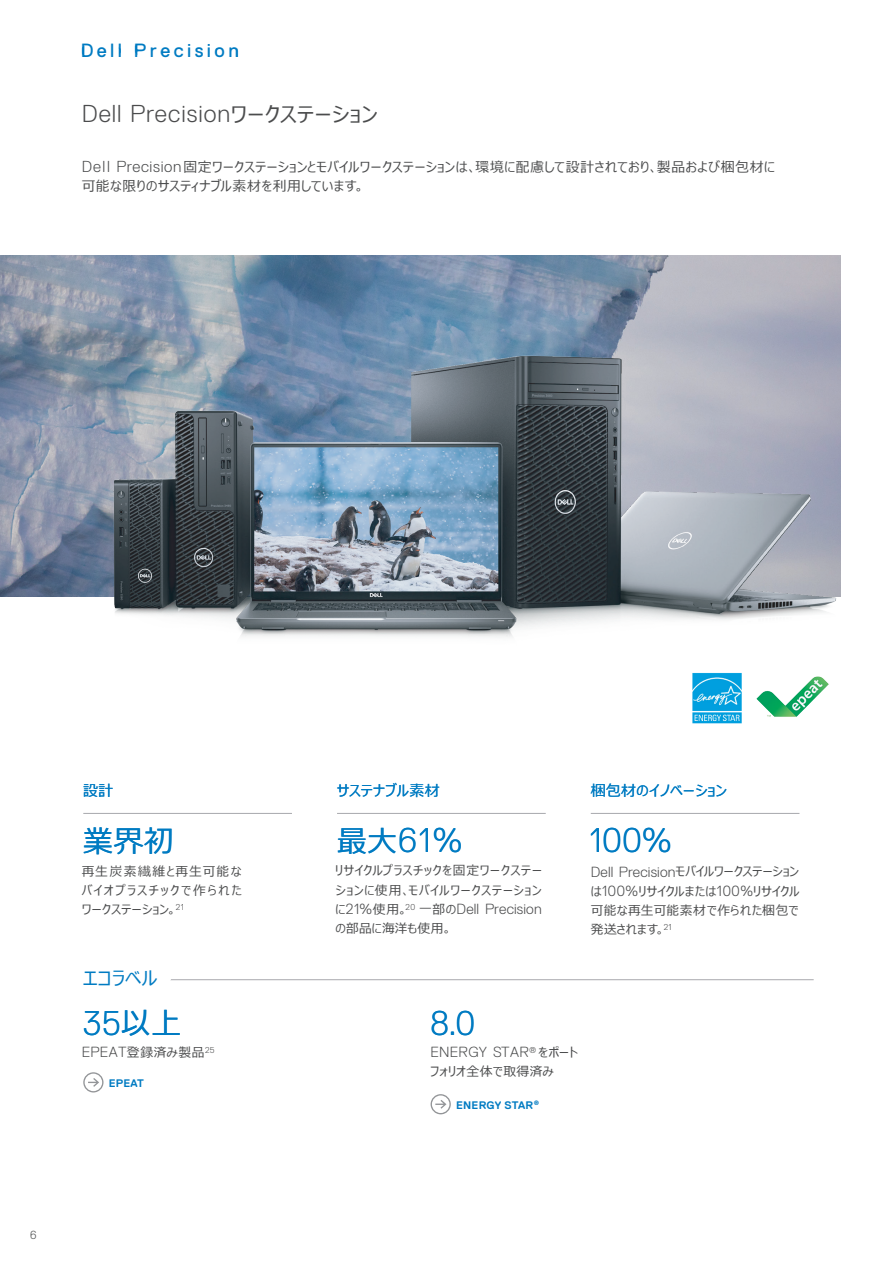
<style>
.page{position:relative;width:893px;height:1263px;background:#fff}
.page>*{position:absolute;margin:0;border:0;box-sizing:border-box;transform-origin:0 0}
.t1{font:300 34.2px "Dell Replica";letter-spacing:.02em;color:#007bc2}
.t2{font:29.7px "Meiryo UI";color:#007bc2}
.t3{font:300 24.45px "Dell Replica";letter-spacing:.04em;color:#4b4c4d}
.t4{font:19.2px "Dell Replica";letter-spacing:.18em;color:#007bc2}
.t5{font:19.2px "Meiryo UI";letter-spacing:.025em;color:#007bc2}
.t6{font:14.85px "Meiryo UI";letter-spacing:.025em;color:#007bc2}
.t7{font:300 14.7px "Dell Replica";letter-spacing:.01em;color:#4b4c4d}
.t8{font:13.8px/19.2px "Meiryo UI";letter-spacing:.04em;color:#4b4c4d}
.t9{font:12.75px/19.2px "Meiryo UI";letter-spacing:.045em;color:#4b4c4d;text-align:justify}
.t10{font:12.75px "Meiryo UI";letter-spacing:.01em;color:#4b4c4d}
.t11{font:300 11.7px "Dell Replica";color:#4b4c4d}
.t12{font:700 10.95px "Dell Replica";letter-spacing:.02em;color:#007bc2}
.s1{font-family:"Meiryo UI";font-weight:400;font-size:21.3px}
.s2{font-family:"Dell Replica";font-weight:300;font-size:15.9px}
.s3{font-family:"Meiryo UI";font-weight:400;font-size:29.7px}
.s4{font-family:"Meiryo UI";font-weight:400;font-size:12.75px}
.s5{font-family:"Dell Replica";font-weight:300;font-size:14.7px}
</style>
<div class="page">
<img style="left:0;top:256px;width:840px;height:341px">
<img style="left:56px;top:322px;width:784px;height:315px">
<img style="left:692px;top:672px;width:50px;height:52px">
<img style="left:756px;top:676px;width:73px;height:41px">
<hr style="left:591px;top:813px;width:208px;height:1px;background:#a8a9ad">
<hr style="left:337px;top:813px;width:209px;height:1px;background:#a8a9ad">
<hr style="left:79px;top:979px;width:735px;height:1px;background:#a8a9ad">
<hr style="left:83px;top:813px;width:209px;height:1px;background:#a8a9ad">
<svg style="left:79px;top:979px;width:112px;height:2px"></svg>
<svg style="left:83px;top:1072px;width:21px;height:20px"></svg>
<svg style="left:431px;top:1094px;width:20px;height:20px"></svg>
<h3 class="t4" style="left:81px;top:40px;width:159px">Dell Precision</h3>
<h3 class="t3" style="left:82px;top:100px;width:297px">Dell Precision<span class="s1">ワークステーション</span></h3>
<p class="t8" style="left:82px;top:158px;width:695px"><span class="s2">Dell Precision</span>固定ワークステーションとモバイルワークステーションは、環境に配慮して設計されており、製品および梱包材に可能な限りのサスティナブル素材を利用しています。</p>
<p class="t6" style="left:337px;top:780px;width:104px">サステナブル素材</p>
<p class="t6" style="left:591px;top:780px;width:138px">梱包材のイノベーション</p>
<p class="t6" style="left:83px;top:780px;width:32px">設計</p>
<h2 class="t2" style="left:83px;top:820px;width:92px">業界初</h2>
<h1 class="t1" style="left:590px;top:821px;width:84px">100%</h1>
<h1 class="t1" style="left:337px;top:821px;width:127px"><span class="s3">最大</span>61%</h1>
<p class="t9" style="left:335px;top:862px;width:208px">リサイクルプラスチックを固定ワークステーションに使用、モバイルワークステーション</p>
<p class="t7" style="left:335px;top:901px;width:208px"><span class="s4">に</span>21%<span class="s4">使用。</span><sup>20</sup> <span class="s4">一部の</span>Dell Precision</p>
<p class="t10" style="left:335px;top:919px;width:118px">の部品に海洋も使用。</p>
<p class="t9" style="left:82px;top:862px;width:162px">再生炭素繊維と再生可能なバイオプラスチックで作られたワークステーション。<sup>21</sup></p>
<p class="t7" style="left:591px;top:863px;width:210px">Dell Precision<span class="s4">モバイルワークステーション</span></p>
<p class="t9" style="left:591px;top:882px;width:210px">は<span class="s5">100%</span>リサイクルまたは<span class="s5">100%</span>リサイクル可能な再生可能素材で作られた梱包で発送されます。<sup>21</sup></p>
<h3 class="t5" style="left:83px;top:965px;width:76px">エコラベル</h3>
<h1 class="t1" style="left:83px;top:1004px;width:100px">35<span class="s3">以上</span></h1>
<h1 class="t1" style="left:430px;top:1004px;width:46px">8.0</h1>
<p class="t9" style="left:82px;top:1043px;width:134px"><span class="s5">EPEAT</span>登録済み製品<sup>25</sup></p>
<p class="t7" style="left:430px;top:1044px;width:149px">ENERGY STAR<sup>®</sup> <span class="s4">をポート</span></p>
<p class="t9" style="left:430px;top:1062px;width:125px">フォリオ全体で取得済み</p>
<p class="t12" style="left:109px;top:1077px;width:37px">EPEAT</p>
<p class="t12" style="left:456px;top:1099px;width:85px">ENERGY STAR<sup>®</sup></p>
<p class="t11" style="left:30px;top:1228px;width:8px">6</p>
</div>
